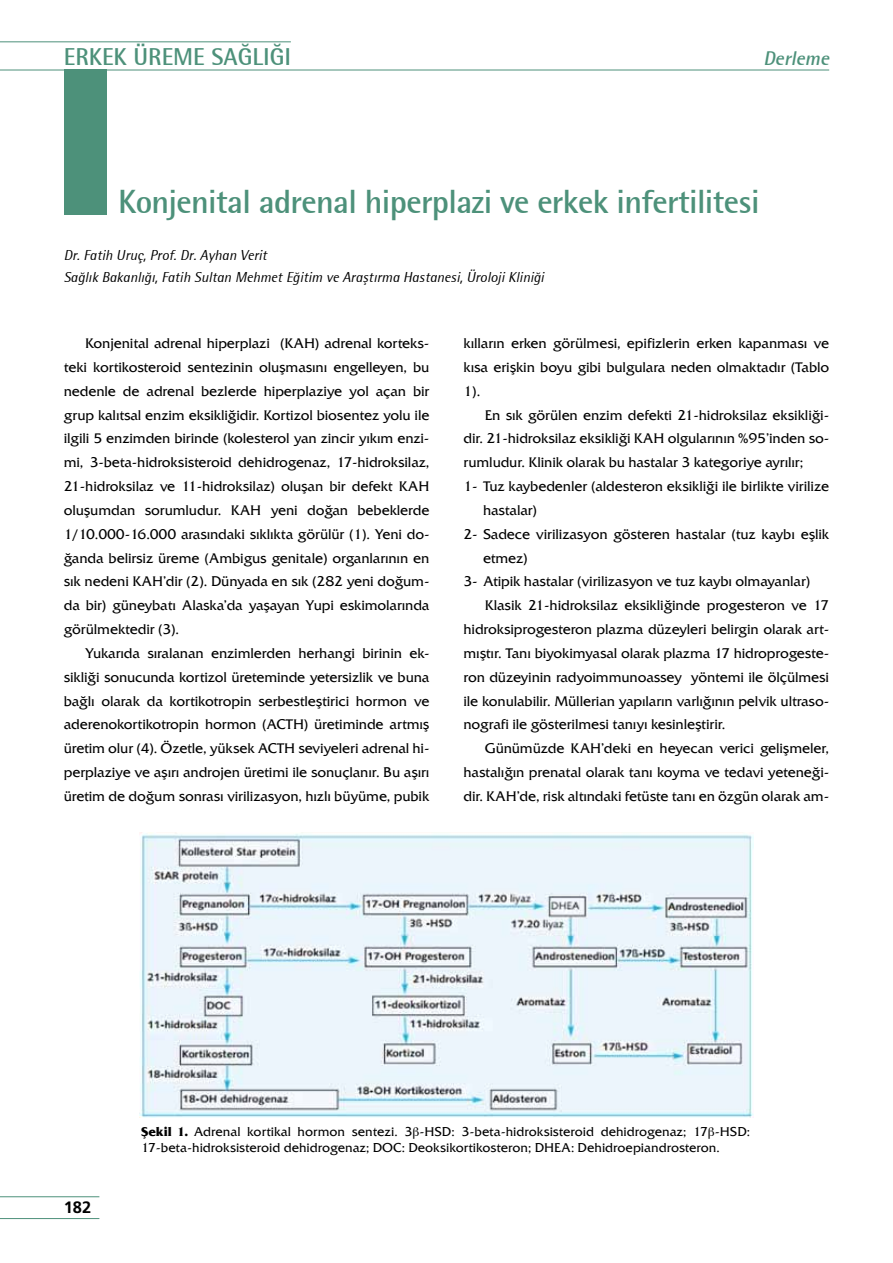
<style>
.page{position:relative;width:893px;height:1263px;background:#fff}
.page>*{position:absolute;margin:0;border:0;box-sizing:border-box;transform-origin:0 0}
.t1{font:700 33px "Rotis Semi Sans";letter-spacing:-.02em;color:#4d917a}
.t2{font:700 24px "Rotis Semi Sans";color:#4d917a}
.t3{font:italic 700 19.5px "Rotis Semi Sans";color:#4d917a}
.t4{font:16.5px "Frutiger Bold Tr";color:#000}
.t5{font:italic 14.25px/21.3px "Rotis Semi Sans";color:#000}
.t6{font:13.95px/23.9px "Friz Quadrata Com";letter-spacing:-.01em;color:#000;text-align:justify}
.t7{font:12.75px/15.3px "Friz Quadrata Com";color:#000}
.s1{font-weight:700}
</style>
<div class="page">
<div style="left:64px;top:70px;width:42px;height:145px;background:#4d917a"></div>
<hr style="left:0;top:70px;width:829px;height:1px;background:#4d917a">
<hr style="left:0;top:41px;width:291px;height:1px;background:#4d917a">
<hr style="left:0;top:1196px;width:99px;height:1px;background:#4d917a">
<hr style="left:0;top:1218px;width:99px;height:1px;background:#4d917a">
<img style="left:139px;top:832px;width:615px;height:285px">
<h2 class="t2" style="left:64px;top:42px;width:229px">ERKEK ÜREME SAĞLIĞI</h2>
<h3 class="t3" style="left:763px;top:46px;width:71px">Derleme</h3>
<h1 class="t1" style="left:118px;top:181px;width:643px">Konjenital adrenal hiperplazi ve erkek infertilitesi</h1>
<p class="t5" style="left:64px;top:245px;width:482px">Dr. Fatih Uruç, Prof. Dr. Ayhan Verit<br>Sağlık Bakanlığı, Fatih Sultan Mehmet Eğitim ve Araştırma Hastanesi, Üroloji Kliniği</p>
<p class="t6" style="left:64px;top:331px;width:367px;text-indent:21px">Konjenital adrenal hiperplazi (KAH) adrenal korteks&shy;teki kortikosteroid sentezinin oluşmasını engelleyen, bu nedenle de adrenal bezlerde hiperplaziye yol açan bir grup kalıtsal enzim eksikliğidir. Kortizol biosentez yolu ile ilgili 5 enzimden birinde (kolesterol yan zincir yıkım enzi&shy;mi, 3-beta-hidroksisteroid dehidrogenaz, 17-hidroksilaz, 21-hidroksilaz ve 11-hidroksilaz) oluşan bir defekt KAH oluşumdan sorumludur. KAH yeni doğan bebeklerde 1/10.000-16.000 arasındaki sıklıkta görülür (1). Yeni do&shy;ğanda belirsiz üreme (Ambigus genitale) organlarının en sık nedeni KAH’dir (2). Dünyada en sık (282 yeni doğum&shy;da bir) güneybatı Alaska’da yaşayan Yupi eskimolarında görülmektedir (3).</p>
<p class="t6" style="left:64px;top:641px;width:367px;text-indent:21px">Yukarıda sıralanan enzimlerden herhangi birinin ek&shy;sikliği sonucunda kortizol üreteminde yetersizlik ve buna bağlı olarak da kortikotropin serbestleştirici hormon ve aderenokortikotropin hormon (ACTH) üretiminde artmış üretim olur (4). Özetle, yüksek ACTH seviyeleri adrenal hi&shy;perplaziye ve aşırı androjen üretimi ile sonuçlanır. Bu aşırı üretim de doğum sonrası virilizasyon, hızlı büyüme, pubik</p>
<p class="t6" style="left:463px;top:331px;width:367px">kılların erken görülmesi, epifizlerin erken kapanması ve kısa erişkin boyu gibi bulgulara neden olmaktadır (Tablo 1).</p>
<p class="t6" style="left:485px;top:403px;width:346px">En sık görülen enzim defekti 21-hidroksilaz eksikliği-</p>
<p class="t6" style="left:463px;top:427px;width:367px">dir. 21-hidroksilaz eksikliği KAH olgularının %95’inden so-</p>
<p class="t6" style="left:463px;top:450px;width:341px">rumludur. Klinik olarak bu hastalar 3 kategoriye ayrılır;</p>
<p class="t6" style="left:463px;top:474px;width:367px">1- Tuz kaybedenler (aldesteron eksikliği ile birlikte virilize</p>
<p class="t6" style="left:483px;top:498px;width:56px">hastalar)</p>
<p class="t6" style="left:463px;top:522px;width:367px">2- Sadece virilizasyon gösteren hastalar (tuz kaybı eşlik</p>
<p class="t6" style="left:483px;top:546px;width:46px">etmez)</p>
<p class="t6" style="left:463px;top:570px;width:348px">3- Atipik hastalar (virilizasyon ve tuz kaybı olmayanlar)</p>
<p class="t6" style="left:485px;top:593px;width:346px">Klasik 21-hidroksilaz eksikliğinde progesteron ve 17</p>
<p class="t6" style="left:463px;top:617px;width:367px">hidroksiprogesteron plazma düzeyleri belirgin olarak art-</p>
<p class="t6" style="left:463px;top:641px;width:367px">mıştır. Tanı biyokimyasal olarak plazma 17 hidroprogeste-</p>
<p class="t6" style="left:463px;top:665px;width:367px">ron düzeyinin radyoimmunoassey yöntemi ile ölçülmesi</p>
<p class="t6" style="left:463px;top:689px;width:367px">ile konulabilir. Müllerian yapıların varlığının pelvik ultraso-</p>
<p class="t6" style="left:463px;top:712px;width:263px">nografi ile gösterilmesi tanıyı kesinleştirir.</p>
<p class="t6" style="left:485px;top:736px;width:346px">Günümüzde KAH’deki en heyecan verici gelişmeler,</p>
<p class="t6" style="left:463px;top:760px;width:367px">hastalığın prenatal olarak tanı koyma ve tedavi yeteneği-</p>
<p class="t6" style="left:463px;top:784px;width:367px">dir. KAH’de, risk altındaki fetüste tanı en özgün olarak am-</p>
<p class="t4" style="left:64px;top:1198px;width:29px">182</p>
<p class="t7" style="left:141px;top:1124px;width:610px"><span class="s1">Şekil 1.</span> Adrenal kortikal hormon sentezi. 3 -HSD: 3-beta-hidroksisteroid dehidrogenaz; 17 -HSD:<br>17-beta-hidroksisteroid dehidrogenaz; DOC: Deoksikortikosteron; DHEA: Dehidroepiandrosteron.</p>
</div>
